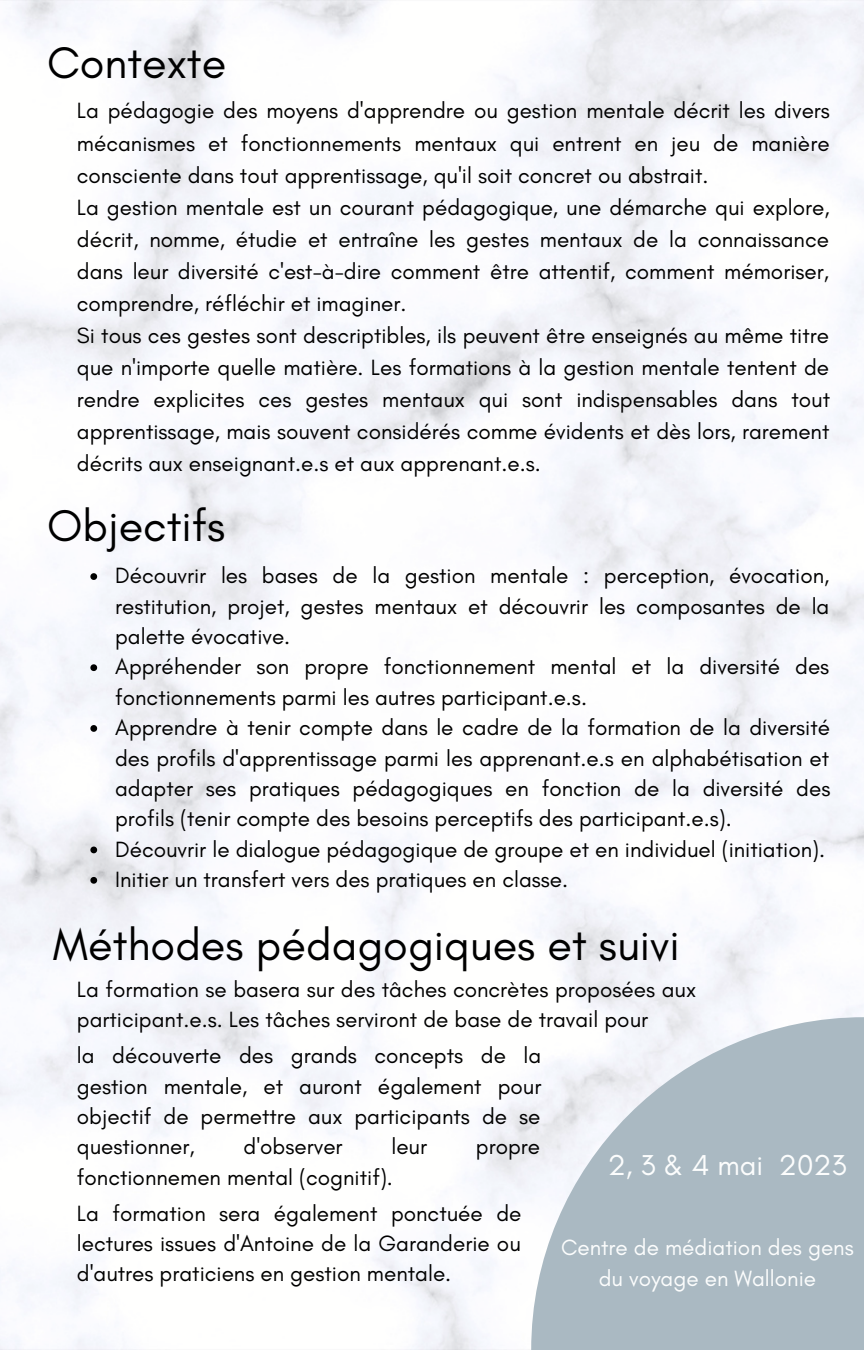
<style>
.page{position:relative;width:864px;height:1350px;background:#fff}
.page>*{position:absolute;margin:0;border:0;box-sizing:border-box;transform-origin:0 0}
.t1{font:45px "Glacial Indifference";color:#000}
.t2{font:29.25px "Glacial Indifference";color:#fcfdfd}
.t3{font:22.5px/30.4px "Glacial Indifference";color:#000}
.t4{font:22.5px/30.4px "Glacial Indifference";color:#fcfdfd;text-align:center}
</style>
<div class="page">
<svg style="left:531px;top:1017px;width:333px;height:333px;fill:#aab9c2"></svg>
<svg style="left:90px;top:573px;width:7px;height:7px"></svg>
<svg style="left:90px;top:664px;width:7px;height:7px"></svg>
<svg style="left:90px;top:725px;width:7px;height:7px"></svg>
<svg style="left:90px;top:847px;width:7px;height:6px"></svg>
<svg style="left:90px;top:877px;width:7px;height:7px"></svg>
<h1 class="t1" style="left:47px;top:35px;width:181px">Contexte</h1>
<p class="t3" style="left:77px;top:95px;width:755px;line-height:31.9px">La pédagogie des moyens d'apprendre ou gestion mentale décrit les divers mécanismes et fonctionnements mentaux qui entrent en jeu de manière consciente dans tout apprentissage, qu'il soit concret ou abstrait.<br>La gestion mentale est un courant pédagogique, une démarche qui explore, décrit, nomme, étudie et entraîne les gestes mentaux de la connaissance dans leur diversité c'est-à-dire comment être attentif, comment mémoriser, comprendre, réfléchir et imaginer.<br>Si tous ces gestes sont descriptibles, ils peuvent être enseignés au même titre que n'importe quelle matière. Les formations à la gestion mentale tentent de rendre explicites ces gestes mentaux qui sont indispensables dans tout apprentissage, mais souvent considérés comme évidents et dès lors, rarement décrits aux enseignant.e.s et aux apprenant.e.s.</p>
<h1 class="t1" style="left:47px;top:498px;width:180px">Objectifs</h1>
<p class="t3" style="left:115px;top:560px;width:717px">Découvrir les bases de la gestion mentale : perception, évocation, restitution, projet, gestes mentaux et découvrir les composantes de la palette évocative.<br>Appréhender son propre fonctionnement mental et la diversité des fonctionnements parmi les autres participant.e.s.<br>Apprendre à tenir compte dans le cadre de la formation de la diversité des profils d'apprentissage parmi les apprenant.e.s en alphabétisation et adapter ses pratiques pédagogiques en fonction de la diversité des profils (tenir compte des besoins perceptifs des participant.e.s).<br>Découvrir le dialogue pédagogique de groupe et en individuel (initiation).<br>Initier un transfert vers des pratiques en classe.</p>
<h1 class="t1" style="left:53px;top:917px;width:628px">Méthodes pédagogiques et suivi</h1>
<p class="t3" style="left:77px;top:974px;width:621px">La formation se basera sur des tâches concrètes proposées aux participant.e.s. Les tâches serviront de base de travail pour</p>
<p class="t3" style="left:77px;top:1040px;width:466px;text-align:justify">la découverte des grands concepts de la gestion mentale, et auront également pour objectif de permettre aux participants de se questionner,</p>
<p class="t3" style="left:244px;top:1131px;width:101px">d'observer</p>
<p class="t3" style="left:391px;top:1131px;width:37px">leur</p>
<p class="t3" style="left:476px;top:1131px;width:66px">propre</p>
<p class="t3" style="left:77px;top:1159px;width:446px;line-height:36px">fonctionnemen mental (cognitif).<br>La formation sera également ponctuée de</p>
<p class="t3" style="left:77px;top:1228px;width:445px">lectures issues d'Antoine de la Garanderie ou d'autres praticiens en gestion mentale.</p>
<h2 class="t2" style="left:608px;top:1148px;width:241px">2, 3 &amp; 4 mai 2023</h2>
<p class="t4" style="left:561px;top:1232px;width:294px">Centre de médiation des gens du voyage en Wallonie</p>
</div>
